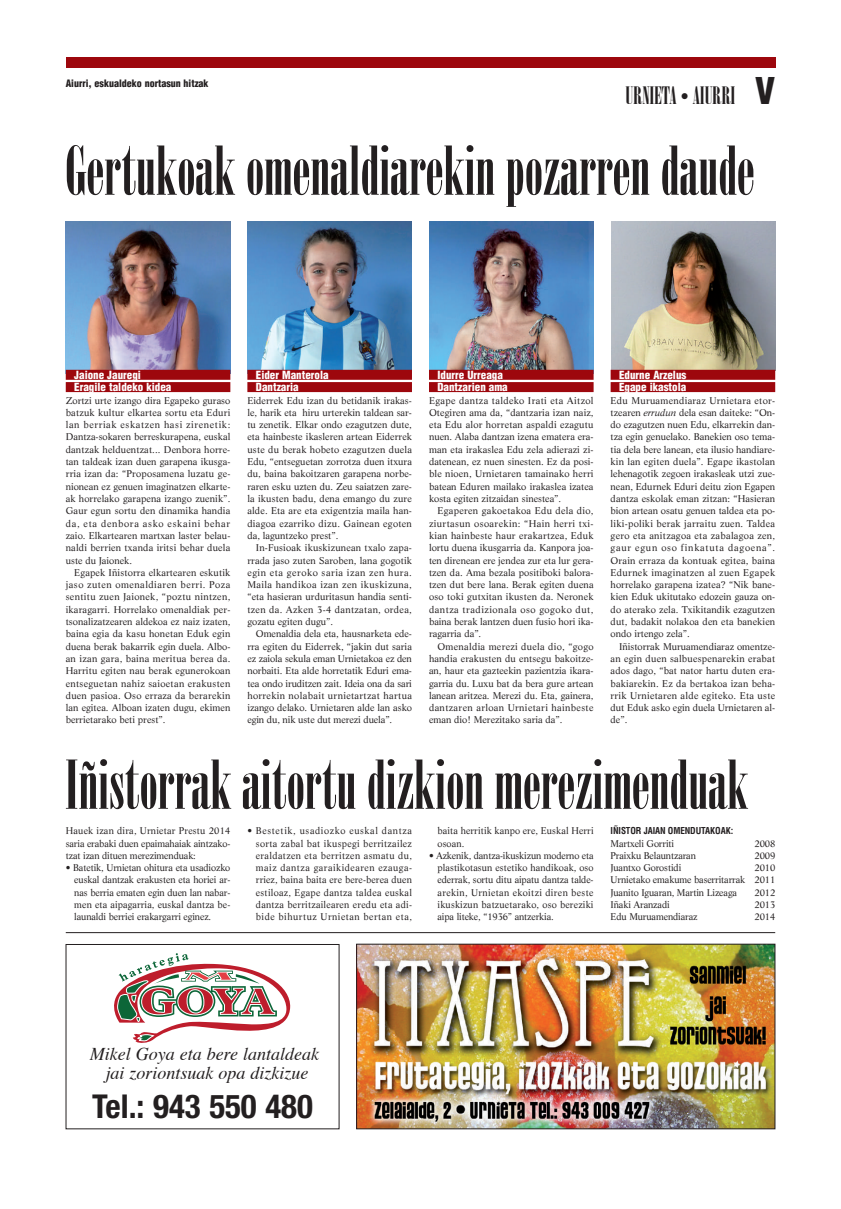
<style>
.page{position:relative;width:841px;height:1209px;background:#fff}
.page>*{position:absolute;margin:0;border:0;box-sizing:border-box;transform-origin:0 0}
.t1{font:67px "Onyx";color:#231f20}
.t2{font:700 condensed 32.9px "Helvetica Neue";color:#231f20}
.t3{font:24px "Onyx";color:#231f20}
.t4{font:italic 18px/19px "Times";color:#231f20;text-align:center}
.t5{font:900 condensed 11px/12.3px "Helvetica";color:#fff}
.t6{font:900 condensed 10px "Helvetica";color:#231f20}
.t7{font:9.6px/12.3px "Life";color:#231f20;text-align:justify}
.t8{font:700 condensed 9.3px "Helvetica";letter-spacing:-.01em;color:#231f20}
.s1{font-family:"Helvetica";font-weight:900;font-stretch:condensed;font-size:36px}
.s2{font-style:italic}
</style>
<div class="page">
<img style="left:66px;top:222px;width:164px;height:148px">
<div style="left:66px;top:370px;width:164px;height:10px;background:#9d070d"></div>
<div style="left:66px;top:382px;width:164px;height:10px;background:#9d070d"></div>
<img style="left:247px;top:222px;width:165px;height:148px">
<img style="left:429px;top:222px;width:164px;height:148px">
<img style="left:611px;top:222px;width:163px;height:148px">
<div style="left:66px;top:57px;width:708px;height:10px;background:#9d070d"></div>
<hr style="left:66px;top:932px;width:708px;height:1px;background:#231f20">
<div style="left:247px;top:370px;width:165px;height:10px;background:#9d070d"></div>
<div style="left:247px;top:382px;width:165px;height:10px;background:#9d070d"></div>
<div style="left:429px;top:370px;width:164px;height:10px;background:#9d070d"></div>
<div style="left:429px;top:382px;width:164px;height:10px;background:#9d070d"></div>
<div style="left:610px;top:370px;width:164px;height:10px;background:#9d070d"></div>
<div style="left:610px;top:382px;width:164px;height:10px;background:#9d070d"></div>
<svg style="left:114px;top:953px;width:176px;height:89px"></svg>
<div style="left:66px;top:944px;width:273px;height:185px;border:1px solid #231f20"></div>
<img style="left:358px;top:946px;width:414px;height:181px">
<div style="left:356px;top:944px;width:418px;height:185px;border:1px solid #231f20"></div>
<p class="t6" style="left:66px;top:80px;width:144px">Aiurri, eskualdeko nortasun hitzak</p>
<h3 class="t3" style="left:625px;top:83px;width:151px">URNIETA • AIURRI <span class="s1">V</span></h3>
<h1 class="t1" style="left:66px;top:135px;width:690px">Gertukoak omenaldiarekin pozarren daude</h1>
<p class="t5" style="left:74px;top:370px;width:99px">Jaione Jauregi<br>Eragile taldeko kidea</p>
<p class="t7" style="left:66px;top:395px;width:166px">Zortzi urte izango dira Egapeko guraso batzuk kultur elkartea sortu eta Eduri lan berriak eskatzen hasi zirenetik:<br>Dantza-sokaren berreskurapena, euskal dantzak helduentzat... Denbora horre&shy;tan taldeak izan duen garapena ikusga&shy;rria izan da: “Proposamena luzatu ge&shy;nionean ez genuen imaginatzen elkarte&shy;ak horrelako garapena izango zuenik”.<br>Gaur egun sortu den dinamika handia da, eta denbora asko eskaini behar zaio. Elkartearen martxan laster belau&shy;naldi berrien txanda iritsi behar duela uste du Jaionek.</p>
<p class="t7" style="left:66px;top:567px;width:166px;text-indent:9px">Egapek Iñistorra elkartearen eskutik jaso zuten omenaldiaren berri. Poza sentitu zuen Jaionek, “poztu nintzen, ikaragarri. Horrelako omenaldiak per&shy;tsonalizatzearen aldekoa ez naiz izaten, baina egia da kasu honetan Eduk egin duena berak bakarrik egin duela. Albo&shy;an izan gara, baina meritua berea da.<br>Harritu egiten nau berak egunerokoan entseguetan nahiz saioetan erakusten duen pasioa. Oso erraza da berarekin lan egitea. Alboan izaten dugu, ekimen berrietarako beti prest”.</p>
<p class="t5" style="left:256px;top:370px;width:74px">Eider Manterola<br>Dantzaria</p>
<p class="t7" style="left:247px;top:395px;width:166px">Eiderrek Edu izan du betidanik irakas&shy;le, harik eta hiru urterekin taldean sar&shy;tu zenetik. Elkar ondo ezagutzen dute, eta hainbeste ikasleren artean Eiderrek uste du berak hobeto ezagutzen duela Edu, “entseguetan zorrotza duen itxura du, baina bakoitzaren garapena norbe&shy;raren esku uzten du. Zeu saiatzen zare&shy;la ikusten badu, dena emango du zure alde. Eta are eta exigentzia maila han&shy;diagoa ezarriko dizu. Gainean egoten da, laguntzeko prest”.</p>
<p class="t7" style="left:247px;top:542px;width:166px;text-indent:9px">In-Fusioak ikuskizunean txalo zapa&shy;rrada jaso zuten Saroben, lana gogotik egin eta geroko saria izan zen hura.<br>Maila handikoa izan zen ikuskizuna, “eta hasieran urduritasun handia senti&shy;tzen da. Azken 3-4 dantzatan, ordea, gozatu egiten dugu”.</p>
<p class="t7" style="left:247px;top:628px;width:166px;text-indent:9px">Omenaldia dela eta, hausnarketa ede&shy;rra egiten du Eiderrek, “jakin dut saria ez zaiola sekula eman Urnietakoa ez den norbaiti. Eta alde horretatik Eduri ema&shy;tea ondo iruditzen zait. Ideia ona da sari horrekin nolabait urnietartzat hartua izango delako. Urnietaren alde lan asko egin du, nik uste dut merezi duela”.</p>
<p class="t5" style="left:437px;top:370px;width:72px">Idurre Urreaga<br>Dantzarien ama</p>
<p class="t7" style="left:429px;top:395px;width:166px">Egape dantza taldeko Irati eta Aitzol Otegiren ama da, “dantzaria izan naiz, eta Edu alor horretan aspaldi ezagutu nuen. Alaba dantzan izena ematera era&shy;man eta irakaslea Edu zela adierazi zi&shy;datenean, ez nuen sinesten. Ez da posi&shy;ble nioen, Urnietaren tamainako herri batean Eduren mailako irakaslea izatea kosta egiten zitzaidan sinestea”.</p>
<p class="t7" style="left:429px;top:505px;width:166px;text-indent:9px">Egaperen gakoetakoa Edu dela dio, ziurtasun osoarekin: “Hain herri txi&shy;kian hainbeste haur erakartzea, Eduk lortu duena ikusgarria da. Kanpora joa&shy;ten direnean ere jendea zur eta lur gera&shy;tzen da. Ama bezala positiboki balora&shy;tzen dut bere lana. Berak egiten duena oso toki gutxitan ikusten da. Neronek dantza tradizionala oso gogoko dut, baina berak lantzen duen fusio hori ika&shy;ragarria da”.</p>
<p class="t7" style="left:429px;top:641px;width:166px;text-indent:9px">Omenaldia merezi duela dio, “gogo handia erakusten du entsegu bakoitze&shy;an, haur eta gazteekin pazientzia ikara&shy;garria du. Luxu bat da bera gure artean lanean aritzea. Merezi du. Eta, gainera, dantzaren arloan Urnietari hainbeste eman dio! Merezitako saria da”.</p>
<p class="t5" style="left:618px;top:370px;width:69px">Edurne Arzelus<br>Egape ikastola</p>
<p class="t7" style="left:610px;top:395px;width:166px">Edu Muruamendiaraz Urnietara etor&shy;tzearen <span class="s2">errudun</span> dela esan daiteke: “On&shy;do ezagutzen nuen Edu, elkarrekin dan&shy;tza egin genuelako. Banekien oso tema&shy;tia dela bere lanean, eta ilusio handiare&shy;kin lan egiten duela”. Egape ikastolan lehenagotik zegoen irakasleak utzi zue&shy;nean, Edurnek Eduri deitu zion Egapen dantza eskolak eman zitzan: “Hasieran bion artean osatu genuen taldea eta po&shy;liki-poliki berak jarraitu zuen. Taldea gero eta anitzagoa eta zabalagoa zen, gaur egun oso finkatuta dagoena”.<br>Orain erraza da kontuak egitea, baina Edurnek imaginatzen al zuen Egapek horrelako garapena izatea? “Nik bane&shy;kien Eduk ukitutako edozein gauza on&shy;do aterako zela. Txikitandik ezagutzen dut, badakit nolakoa den eta banekien ondo irtengo zela”.</p>
<p class="t7" style="left:610px;top:641px;width:166px;text-indent:9px">Iñistorrak Muruamendiaraz omentze&shy;an egin duen salbuespenarekin erabat ados dago, “bat nator hartu duten era&shy;bakiarekin. Ez da bertakoa izan beha&shy;rrik Urnietaren alde egiteko. Eta uste dut Eduk asko egin duela Urnietaren al&shy;de”.</p>
<h1 class="t1" style="left:66px;top:749px;width:684px">Iñistorrak aitortu dizkion merezimenduak</h1>
<p class="t7" style="left:66px;top:825px;width:166px">Hauek izan dira, Urnietar Prestu 2014 saria erabaki duen epaimahaiak aintzako&shy;tzat izan dituen merezimenduak:</p>
<p class="t7" style="left:74px;top:862px;width:157px;text-indent:-9px">• Batetik, Urnietan ohitura eta usadiozko euskal dantzak erakusten eta horiei ar&shy;nas berria ematen egin duen lan nabar&shy;men eta aipagarria, euskal dantza be&shy;launaldi berriei erakargarri eginez.</p>
<p class="t7" style="left:256px;top:825px;width:157px;text-indent:-9px">• Bestetik, usadiozko euskal dantza sorta zabal bat ikuspegi berritzailez eraldatzen eta berritzen asmatu du, maiz dantza garaikidearen ezauga&shy;rriez, baina baita ere bere-berea duen estiloaz, Egape dantza taldea euskal dantza berritzailearen eredu eta adi&shy;bide bihurtuz Urnietan bertan eta,</p>
<p class="t7" style="left:437px;top:825px;width:157px">baita herritik kanpo ere, Euskal Herri osoan.</p>
<p class="t7" style="left:437px;top:850px;width:157px;text-indent:-9px">• Azkenik, dantza-ikuskizun moderno eta plastikotasun estetiko handikoak, oso ederrak, sortu ditu aipatu dantza talde&shy;arekin, Urnietan ekoitzi diren beste ikuskizun batzuetarako, oso bereziki aipa liteke, “1936” antzerkia.</p>
<p class="t8" style="left:610px;top:827px;width:124px">IÑISTOR JAIAN OMENDUTAKOAK:</p>
<p class="t7" style="left:610px;top:838px;width:65px">Martxeli Gorriti</p>
<p class="t7" style="left:754px;top:838px;width:22px">2008</p>
<p class="t7" style="left:610px;top:850px;width:87px">Praixku Belauntzaran</p>
<p class="t7" style="left:754px;top:850px;width:22px">2009</p>
<p class="t7" style="left:610px;top:862px;width:72px">Juantxo Gorostidi</p>
<p class="t7" style="left:610px;top:862px;width:166px;text-indent:144px">2010<br>Urnietako emakume baserritarrak 2011<br>Juanito Iguaran, Martin Lizeaga</p>
<p class="t7" style="left:754px;top:887px;width:22px">2012</p>
<p class="t7" style="left:610px;top:899px;width:61px">Iñaki Aranzadi</p>
<p class="t7" style="left:754px;top:899px;width:22px">2013</p>
<p class="t7" style="left:610px;top:911px;width:88px">Edu Muruamendiaraz</p>
<p class="t7" style="left:754px;top:911px;width:22px">2014</p>
<h3 class="t4" style="left:90px;top:1046px;width:231px">Mikel Goya eta bere lantaldeak jai zoriontsuak opa dizkizue</h3>
<h2 class="t2" style="left:92px;top:1094px;width:222px">Tel.: 943 550 480</h2>
</div>
